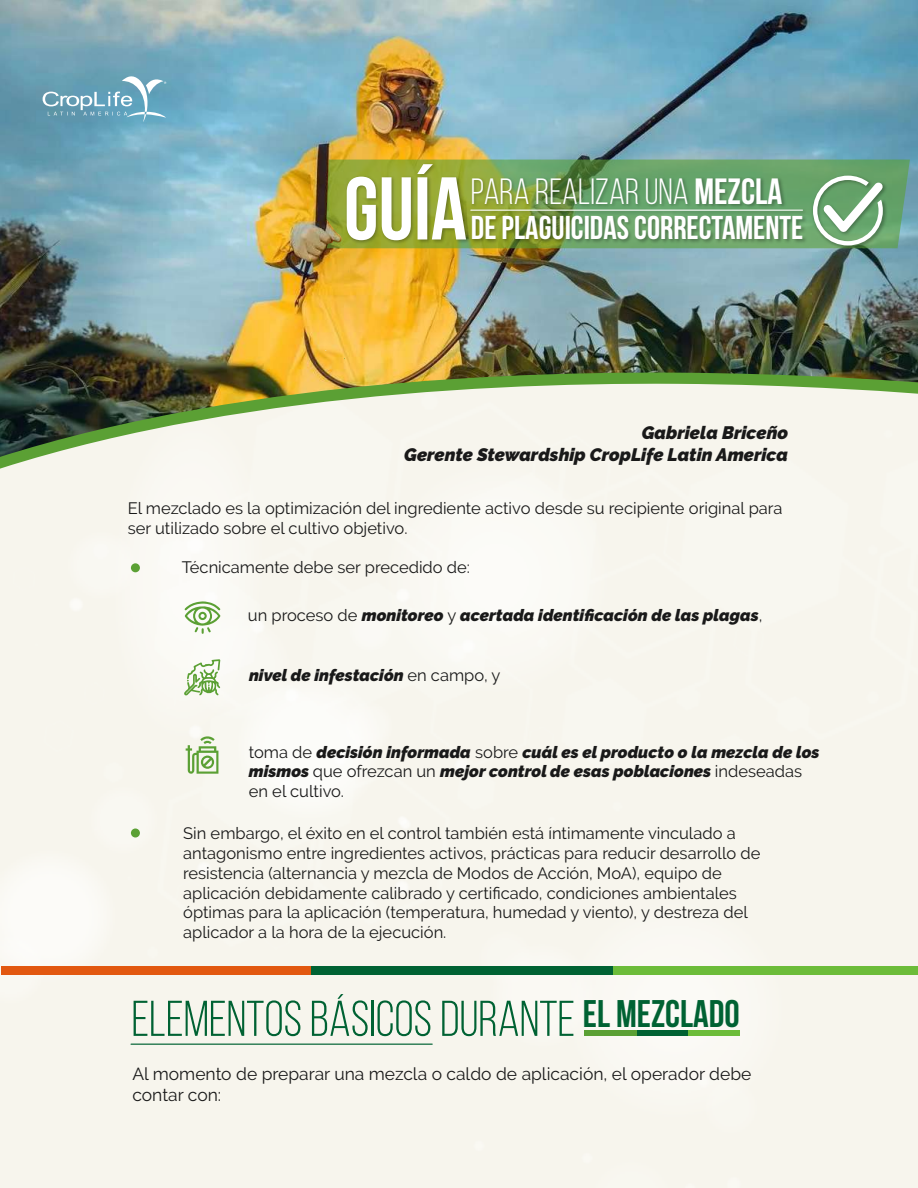
<style>
.page{position:relative;width:918px;height:1188px;background:#fff}
.page>*{position:absolute;margin:0;border:0;box-sizing:border-box;transform-origin:0 0}
.t1{font:700 88.8px "Bebas Neue";color:#fff}
.t2{font:50.25px "Bebas Neue";color:#006233}
.t3{font:700 38.55px "Bebas Neue";color:#006233}
.t4{font:36.45px "Bebas Neue";color:#fff}
.t5{font:700 33px "Bebas Neue";color:#fff}
.t6{font:italic 900 18px/21.6px "Raleway";color:#191919;text-align:right}
.t7{font:17.4px/21px "Raleway";color:#191919}
.t8{font:16.5px/19.8px "Raleway";color:#191919}
.t9{font:italic 900 16.5px/19.8px "Raleway";color:#191919}
.s1{font-weight:700}
.s2{font-weight:400;font-style:normal}
.s3{font-weight:400;font-size:50.25px}
</style>
<div class="page">
<div style="left:0;top:503px;width:918px;height:685px;background:#f7f5ed"></div>
<img style="left:0;top:0;width:918px;height:371px">
<svg style="left:326px;top:160px;width:584px;height:88px;fill:#6ba46a"></svg>
<svg style="left:0;top:371px;width:918px;height:132px;fill:#f7f5ed"></svg>
<img style="left:341px;top:161px;width:132px;height:101px">
<img style="left:468px;top:170px;width:321px;height:37px">
<img style="left:468px;top:217px;width:341px;height:35px">
<img style="left:467px;top:207px;width:342px;height:10px">
<hr style="left:471px;top:210px;width:331px;height:1px;background:#fff">
<div style="left:687px;top:1030px;width:53px;height:6px;background:#6cbc39"></div>
<div style="left:635px;top:1030px;width:53px;height:6px;background:#006233"></div>
<div style="left:584px;top:1030px;width:53px;height:6px;background:#5ba034"></div>
<svg style="left:184px;top:601px;width:37px;height:33px"></svg>
<svg style="left:184px;top:659px;width:36px;height:37px"></svg>
<svg style="left:200px;top:735px;width:15px;height:6px"></svg>
<svg style="left:186px;top:740px;width:32px;height:34px"></svg>
<hr style="left:131px;top:1044px;width:301px;height:1px;background:#006233">
<img style="left:810px;top:172px;width:79px;height:80px">
<svg style="left:813px;top:175px;width:77px;height:71px"></svg>
<svg style="left:43px;top:74px;width:123px;height:48px"></svg>
<div style="left:131px;top:563px;width:9px;height:9px;background:#5ba034;border-radius:50%"></div>
<div style="left:131px;top:829px;width:9px;height:9px;background:#5ba034;border-radius:50%"></div>
<div style="left:610px;top:967px;width:308px;height:8px;background:#6cbc39"></div>
<div style="left:303px;top:967px;width:310px;height:8px;background:#006233"></div>
<div style="left:2px;top:967px;width:309px;height:8px;background:#e25810"></div>
<h1 class="t1" style="left:344px;top:160px;width:125px">GUÍA</h1>
<h3 class="t4" style="left:471px;top:172px;width:313px">PARA REALIZAR UNA <span class="s1">MEZCLA</span></h3>
<h3 class="t5" style="left:471px;top:210px;width:334px">DE PLAGUICIDAS CORRECTAMENTE</h3>
<p class="t6" style="left:404px;top:422px;width:386px">Gabriela Briceño<br>Gerente Stewardship CropLife Latin America</p>
<p class="t8" style="left:128px;top:498px;width:656px">El mezclado es la optimización del ingrediente activo desde su recipiente original para ser utilizado sobre el cultivo objetivo.</p>
<p class="t8" style="left:182px;top:558px;width:290px">Técnicamente debe ser precedido de:</p>
<p class="t9" style="left:248px;top:605px;width:516px"><span class="s2">un proceso de</span> monitoreo <span class="s2">y</span> acertada identificación de las plagas<span class="s2">,</span></p>
<p class="t9" style="left:249px;top:666px;width:253px">nivel de infestación <span class="s2">en campo, y</span></p>
<p class="t9" style="left:249px;top:742px;width:572px"><span class="s2">toma de</span> decisión informada <span class="s2">sobre</span> cuál es el producto o la mezcla de los mismos <span class="s2">que ofrezcan un</span> mejor control de esas poblaciones <span class="s2">indeseadas en el cultivo.</span></p>
<p class="t8" style="left:183px;top:824px;width:579px">Sin embargo, el éxito en el control también está íntimamente vinculado a antagonismo entre ingredientes activos, prácticas para reducir desarrollo de resistencia (alternancia y mezcla de Modos de Acción, MoA), equipo de aplicación debidamente calibrado y certificado, condiciones ambientales óptimas para la aplicación (temperatura, humedad y viento), y destreza del aplicador a la hora de la ejecución.</p>
<h2 class="t2" style="left:132px;top:992px;width:302px">ELEMENTOS BÁSICOS</h2>
<p class="t7" style="left:132px;top:1063px;width:620px">Al momento de preparar una mezcla o caldo de aplicación, el operador debe contar con:</p>
<h3 class="t3" style="left:440px;top:992px;width:301px"><span class="s3">DURANTE</span> EL MEZCLADO</h3>
</div>
